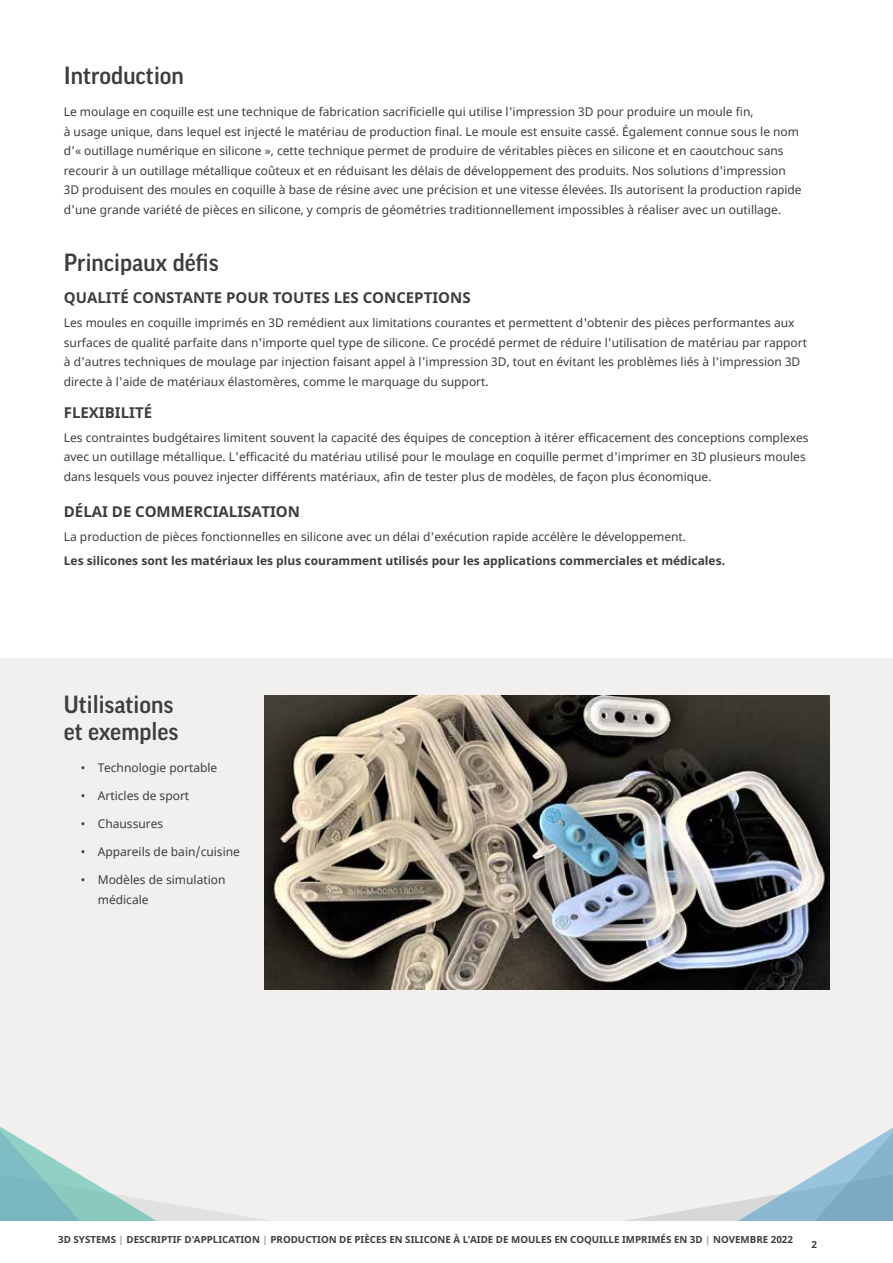
<style>
.page{position:relative;width:893px;height:1263px;background:#fff}
.page>*{position:absolute;margin:0;border:0;box-sizing:border-box;transform-origin:0 0}
.t1{font:500 24px/27px "Good Pro";color:#3d3d3c}
.t2{font:700 15px "Noto Sans";color:#3d3d3c}
.t3{font:12px/19.5px "Noto Sans";color:#3d3d3c}
.t4{font:700 12px "Noto Sans";color:#3d3d3c}
.t5{font:700 9.75px "Noto Sans";color:#3d3d3c}
.s1{color:#9d9c9c}
</style>
<div class="page">
<div style="left:0;top:658px;width:893px;height:562px;background:#f1f0ef"></div>
<img style="left:265px;top:695px;width:564px;height:295px">
<svg style="left:631px;top:1128px;width:262px;height:92px"></svg>
<svg style="left:0;top:1126px;width:263px;height:94px"></svg>
<h1 class="t1" style="left:64px;top:62px;width:122px">Introduction</h1>
<p class="t3" style="left:64px;top:103px;width:739px">Le moulage en coquille est une technique de fabrication sacrificielle qui utilise l'impression 3D pour produire un moule fin,<br>à usage unique, dans lequel est injecté le matériau de production final. Le moule est ensuite cassé. Également connue sous le nom d'« outillage numérique en silicone », cette technique permet de produire de véritables pièces en silicone et en caoutchouc sans recourir à un outillage métallique coûteux et en réduisant les délais de développement des produits. Nos solutions d'impression 3D produisent des moules en coquille à base de résine avec une précision et une vitesse élevées. Ils autorisent la production rapide d'une grande variété de pièces en silicone, y compris de géométries traditionnellement impossibles à réaliser avec un outillage.</p>
<h1 class="t1" style="left:64px;top:249px;width:156px">Principaux défis</h1>
<p class="t2" style="left:64px;top:287px;width:408px">QUALITÉ CONSTANTE POUR TOUTES LES CONCEPTIONS</p>
<p class="t3" style="left:64px;top:313px;width:745px">Les moules en coquille imprimés en 3D remédient aux limitations courantes et permettent d'obtenir des pièces performantes aux surfaces de qualité parfaite dans n'importe quel type de silicone. Ce procédé permet de réduire l'utilisation de matériau par rapport à d'autres techniques de moulage par injection faisant appel à l'impression 3D, tout en évitant les problèmes liés à l'impression 3D directe à l'aide de matériaux élastomères, comme le marquage du support.</p>
<p class="t2" style="left:64px;top:402px;width:90px">FLEXIBILITÉ</p>
<p class="t3" style="left:64px;top:428px;width:746px">Les contraintes budgétaires limitent souvent la capacité des équipes de conception à itérer efficacement des conceptions complexes avec un outillage métallique. L'efficacité du matériau utilisé pour le moulage en coquille permet d'imprimer en 3D plusieurs moules dans lesquels vous pouvez injecter différents matériaux, afin de tester plus de modèles, de façon plus économique.</p>
<p class="t2" style="left:64px;top:501px;width:238px">DÉLAI DE COMMERCIALISATION</p>
<p class="t3" style="left:64px;top:527px;width:624px">La production de pièces fonctionnelles en silicone avec un délai d'exécution rapide accélère le développement.</p>
<p class="t4" style="left:64px;top:552px;width:663px">Les silicones sont les matériaux les plus couramment utilisés pour les applications commerciales et médicales.</p>
<h1 class="t1" style="left:64px;top:691px;width:116px">Utilisations et exemples</h1>
<p class="t3" style="left:81px;top:759px;width:138px">• Technologie portable</p>
<p class="t3" style="left:81px;top:787px;width:110px">• Articles de sport</p>
<p class="t3" style="left:81px;top:815px;width:84px">• Chaussures</p>
<p class="t3" style="left:81px;top:843px;width:161px">• Appareils de bain/cuisine</p>
<p class="t3" style="left:98px;top:871px;width:129px;text-indent:-17px">• Modèles de simulation médicale</p>
<p class="t5" style="left:58px;top:1233px;width:736px">3D SYSTEMS <span class="s1">|</span> DESCRIPTIF D'APPLICATION <span class="s1">|</span> PRODUCTION DE PIÈCES EN SILICONE À L'AIDE DE MOULES EN COQUILLE IMPRIMÉS EN 3D <span class="s1">|</span> NOVEMBRE 2022</p>
<p class="t5" style="left:812px;top:1237px;width:7px">2</p>
</div>
